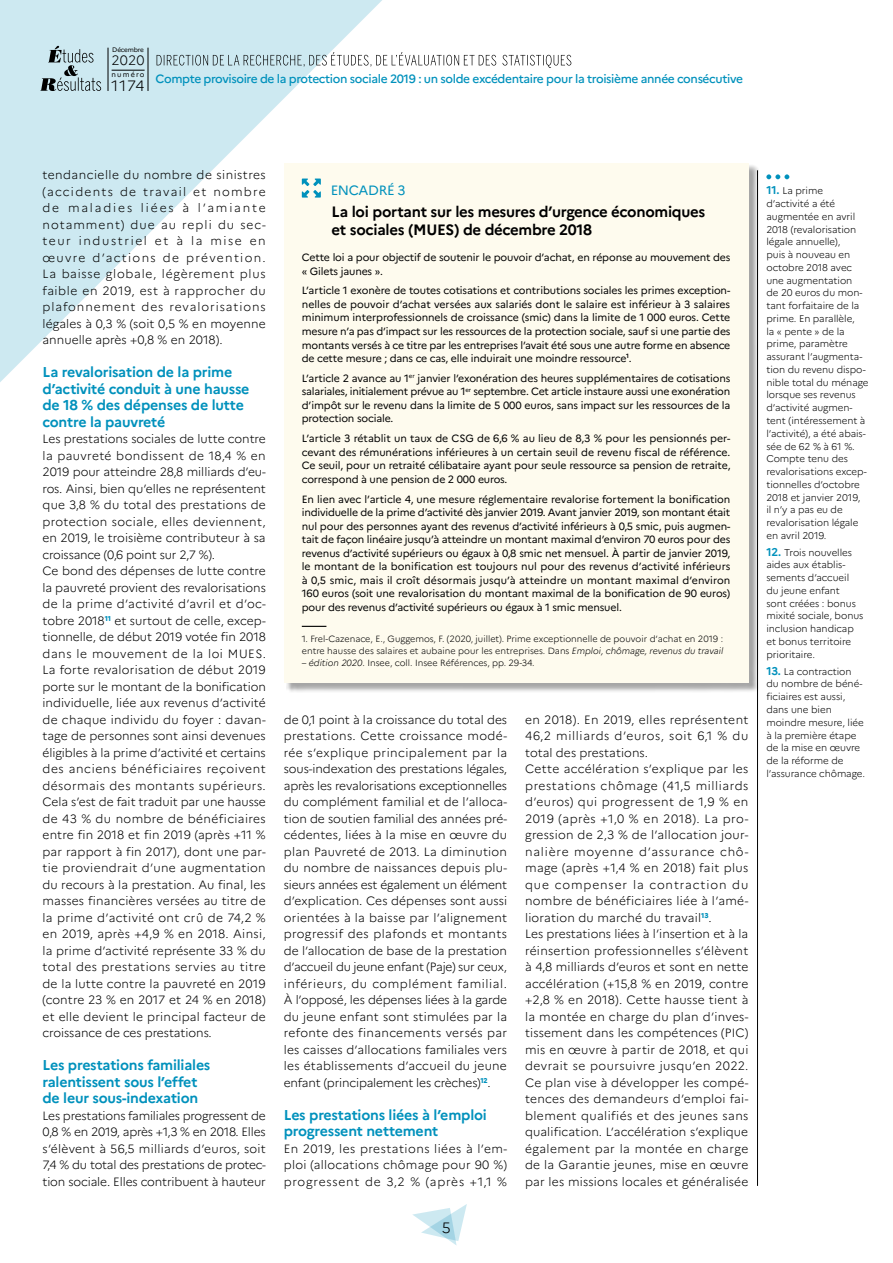
<style>
.page{position:relative;width:893px;height:1263px;background:#fff}
.page>*{position:absolute;margin:0;border:0;box-sizing:border-box;transform-origin:0 0}
.t1{font:700 15px/18px "Marianne";letter-spacing:-.02em;color:#000}
.t2{font:300 15px "Marianne";color:#000}
.t3{font:700 14.25px/16.5px "Marianne";letter-spacing:-.015em;color:#0091bc}
.t4{font:13.5px "Marianne";letter-spacing:-.025em;color:#0091bc}
.t5{font:300 13.5px "Marianne";color:#000}
.t6{font:300 12px/16.5px "Marianne";letter-spacing:.015em;color:#000;text-align:justify}
.t7{font:500 12px "Marianne";letter-spacing:-.03em;color:#0091bc}
.t8{font:10.5px/13.5px "Marianne";letter-spacing:-.015em;color:#000;text-align:justify}
.t9{font:300 9.75px/12.8px "Marianne";letter-spacing:-.005em;color:#000}
.t10{font:300 9px/12px "Marianne";color:#000}
.t11{font:7.2px "Marianne";letter-spacing:.16em;color:#000}
.t12{font:6.45px "Marianne";letter-spacing:-.03em;color:#000}
.s1{font-style:italic}
.s2{font-weight:700;font-size:11.25px;color:#0091bc}
</style>
<div class="page">
<svg style="left:0;top:0;width:382px;height:382px;fill:#cde9f1"></svg>
<hr style="left:108px;top:48px;width:1px;height:43px;background:#000">
<hr style="left:148px;top:48px;width:1px;height:43px;background:#000">
<svg style="left:157px;top:52px;width:414px;height:16px"></svg>
<svg style="left:40px;top:46px;width:61px;height:45px;background:#a6bcc3"></svg>
<svg style="left:412px;top:1204px;width:55px;height:41px"></svg>
<hr style="left:757px;top:170px;width:1px;height:1016px;background:#000">
<hr style="left:112px;top:70px;width:33px;height:1px;background:#000">
<svg style="left:766px;top:174px;width:23px;height:5px"></svg>
<div style="left:286px;top:165px;width:472px;height:528px;background:#000;opacity:.35"></div>
<div style="left:284px;top:163px;width:464px;height:519px;background:#fefbee"></div>
<svg style="left:302px;top:626px;width:24px;height:1px"></svg>
<svg style="left:302px;top:179px;width:19px;height:19px"></svg>
<p class="t12" style="left:112px;top:46px;width:33px">Décembre</p>
<p class="t5" style="left:112px;top:52px;width:34px">2020</p>
<p class="t11" style="left:112px;top:70px;width:34px">numéro</p>
<p class="t2" style="left:112px;top:76px;width:34px">1174</p>
<p class="t7" style="left:156px;top:71px;width:589px">Compte provisoire de la protection sociale 2019 : un solde excédentaire pour la troisième année consécutive</p>
<p class="t6" style="left:43px;top:167px;width:225px">tendancielle du nombre de sinistres (accidents de travail et nombre de maladies liées à l’amiante notamment) due au repli du sec&shy;teur industriel et à la mise en œuvre d’actions de prévention.<br>La baisse globale, légèrement plus faible en 2019, est à rapprocher du plafonnement des revalorisations légales à 0,3 % (soit 0,5 % en moyenne annuelle après +0,8 % en 2018).</p>
<p class="t3" style="left:43px;top:364px;width:209px">La revalorisation de la prime d’activité conduit à une hausse de 18 % des dépenses de lutte contre la pauvreté</p>
<p class="t6" style="left:43px;top:431px;width:225px;text-align:left">Les prestations sociales de lutte contre la pauvreté bondissent de 18,4 % en 2019 pour atteindre 28,8 milliards d’eu&shy;ros. Ainsi, bien qu’elles ne représentent que 3,8 % du total des prestations de protection sociale, elles deviennent, en 2019, le troisième contributeur à sa croissance (0,6 point sur 2,7 %).<br>Ce bond des dépenses de lutte contre la pauvreté provient des revalorisations de la prime d’activité d’avril et d’oc&shy;tobre 2018<sup>11</sup> et surtout de celle, excep&shy;tionnelle, de début 2019 votée fin 2018 dans le mouvement de la loi MUES.<br>La forte revalorisation de début 2019 porte sur le montant de la bonification individuelle, liée aux revenus d’activité de chaque individu du foyer : davan&shy;tage de personnes sont ainsi devenues éligibles à la prime d’activité et certains des anciens bénéficiaires reçoivent désormais des montants supérieurs.<br>Cela s’est de fait traduit par une hausse de 43 % du nombre de bénéficiaires entre fin 2018 et fin 2019 (après +11 % par rapport à fin 2017), dont une par&shy;tie proviendrait d’une augmentation du recours à la prestation. Au final, les masses financières versées au titre de la prime d’activité ont crû de 74,2 % en 2019, après +4,9 % en 2018. Ainsi, la prime d’activité représente 33 % du total des prestations servies au titre de la lutte contre la pauvreté en 2019 (contre 23 % en 2017 et 24 % en 2018) et elle devient le principal facteur de croissance de ces prestations.</p>
<p class="t3" style="left:43px;top:1057px;width:169px">Les prestations familiales ralentissent sous l’effet de leur sous-indexation</p>
<p class="t6" style="left:43px;top:1107px;width:225px">Les prestations familiales progressent de 0,8 % en 2019, après +1,3 % en 2018. Elles s’élèvent à 56,5 milliards d’euros, soit 7,4 % du total des prestations de protec&shy;tion sociale. Elles contribuent à hauteur</p>
<p class="t4" style="left:331px;top:182px;width:76px">ENCADRÉ 3</p>
<p class="t1" style="left:332px;top:202px;width:375px">La loi portant sur les mesures d’urgence économiques et sociales (MUES) de décembre 2018</p>
<p class="t8" style="left:302px;top:251px;width:430px">Cette loi a pour objectif de soutenir le pouvoir d’achat, en réponse au mouvement des « Gilets jaunes ».</p>
<p class="t8" style="left:302px;top:284px;width:430px">L’article 1 exonère de toutes cotisations et contributions sociales les primes exception&shy;nelles de pouvoir d’achat versées aux salariés dont le salaire est inférieur à 3 salaires minimum interprofessionnels de croissance (smic) dans la limite de 1 000 euros. Cette mesure n’a pas d’impact sur les ressources de la protection sociale, sauf si une partie des montants versés à ce titre par les entreprises l’avait été sous une autre forme en absence de cette mesure ; dans ce cas, elle induirait une moindre ressource<sup>1</sup>.</p>
<p class="t8" style="left:302px;top:371px;width:430px">L’article 2 avance au 1<sup>er</sup> janvier l’exonération des heures supplémentaires de cotisations salariales, initialement prévue au 1<sup>er</sup> septembre. Cet article instaure aussi une exonération d’impôt sur le revenu dans la limite de 5 000 euros, sans impact sur les ressources de la protection sociale.</p>
<p class="t8" style="left:302px;top:432px;width:430px">L’article 3 rétablit un taux de CSG de 6,6 % au lieu de 8,3 % pour les pensionnés per&shy;cevant des rémunérations inférieures à un certain seuil de revenu fiscal de référence.<br>Ce seuil, pour un retraité célibataire ayant pour seule ressource sa pension de retraite, correspond à une pension de 2 000 euros.</p>
<p class="t8" style="left:302px;top:492px;width:430px">En lien avec l’article 4, une mesure réglementaire revalorise fortement la bonification individuelle de la prime d’activité dès janvier 2019. Avant janvier 2019, son montant était nul pour des personnes ayant des revenus d’activité inférieurs à 0,5 smic, puis augmen&shy;tait de façon linéaire jusqu’à atteindre un montant maximal d’environ 70 euros pour des revenus d’activité supérieurs ou égaux à 0,8 smic net mensuel. À partir de janvier 2019, le montant de la bonification est toujours nul pour des revenus d’activité inférieurs à 0,5 smic, mais il croît désormais jusqu’à atteindre un montant maximal d’environ 160 euros (soit une revalorisation du montant maximal de la bonification de 90 euros) pour des revenus d’activité supérieurs ou égaux à 1 smic mensuel.</p>
<p class="t10" style="left:302px;top:632px;width:423px">1. Frel-Cazenace, E., Guggemos, F. (2020, juillet). Prime exceptionnelle de pouvoir d’achat en 2019 : entre hausse des salaires et aubaine pour les entreprises. Dans <span class="s1">Emploi, chômage, revenus du travail</span></p>
<p class="t10" style="left:302px;top:656px;width:234px"><span class="s1">– édition 2020</span>. Insee, coll. Insee Références, pp. 29-34.</p>
<p class="t6" style="left:284px;top:711px;width:225px">de 0,1 point à la croissance du total des prestations. Cette croissance modé&shy;rée s’explique principalement par la sous-indexation des prestations légales, après les revalorisations exceptionnelles du complément familial et de l’alloca&shy;tion de soutien familial des années pré&shy;cédentes, liées à la mise en œuvre du plan Pauvreté de 2013. La diminution du nombre de naissances depuis plu&shy;sieurs années est également un élément d’explication. Ces dépenses sont aussi orientées à la baisse par l’alignement progressif des plafonds et montants de l’allocation de base de la prestation d’accueil du jeune enfant (Paje) sur ceux, inférieurs, du complément familial.<br>À l’opposé, les dépenses liées à la garde du jeune enfant sont stimulées par la refonte des financements versés par les caisses d’allocations familiales vers les établissements d’accueil du jeune enfant (principalement les crèches)<sup>12</sup>.</p>
<p class="t3" style="left:284px;top:1106px;width:205px">Les prestations liées à l’emploi progressent nettement</p>
<p class="t6" style="left:284px;top:1140px;width:225px">En 2019, les prestations liées à l’em&shy;ploi (allocations chômage pour 90 %) progressent de 3,2 % (après +1,1 %</p>
<p class="t2" style="left:442px;top:1218px;width:10px">5</p>
<p class="t6" style="left:525px;top:711px;width:225px;text-align:left">en 2018). En 2019, elles représentent 46,2 milliards d’euros, soit 6,1 % du total des prestations.<br>Cette accélération s’explique par les prestations chômage (41,5 milliards d’euros) qui progressent de 1,9 % en 2019 (après +1,0 % en 2018). La pro&shy;gression de 2,3 % de l’allocation jour&shy;nalière moyenne d’assurance chô&shy;mage (après +1,4 % en 2018) fait plus que compenser la contraction du nombre de bénéficiaires liée à l’amé&shy;lioration du marché du travail<sup>13</sup>.<br>Les prestations liées à l’insertion et à la réinsertion professionnelles s’élèvent à 4,8 milliards d’euros et sont en nette accélération (+15,8 % en 2019, contre +2,8 % en 2018). Cette hausse tient à la montée en charge du plan d’inves&shy;tissement dans les compétences (PIC) mis en œuvre à partir de 2018, et qui devrait se poursuivre jusqu’en 2022.<br>Ce plan vise à développer les compé&shy;tences des demandeurs d’emploi fai&shy;blement qualifiés et des jeunes sans qualification. L’accélération s’explique également par la montée en charge de la Garantie jeunes, mise en œuvre par les missions locales et généralisée</p>
<p class="t9" style="left:766px;top:185px;width:104px"><span class="s2">11.</span> La prime<br>d’activité a été augmentée en avril<br>2018 (revalorisation légale annuelle),<br>puis à nouveau en octobre 2018 avec une augmentation<br>de 20 euros du mon&shy;tant forfaitaire de la prime. En parallèle,<br>la « pente » de la prime, paramètre assurant l’augmenta&shy;tion du revenu dispo&shy;nible total du ménage lorsque ses revenus d’activité augmen&shy;tent (intéressement à l’activité), a été abais&shy;sée de 62 % à 61 %.<br>Compte tenu des revalorisations excep&shy;tionnelles d’octobre<br>2018 et janvier 2019,<br>il n’y a pas eu de revalorisation légale en avril 2019.</p>
<p class="t9" style="left:766px;top:546px;width:99px"><span class="s2">12.</span> Trois nouvelles aides aux établis&shy;sements d’accueil du jeune enfant<br>sont créées : bonus mixité sociale, bonus inclusion handicap et bonus territoire prioritaire.</p>
<p class="t9" style="left:766px;top:665px;width:100px"><span class="s2">13.</span> La contraction du nombre de béné&shy;ficiaires est aussi, dans une bien moindre mesure, liée à la première étape de la mise en œuvre de la réforme de l’assurance chômage.</p>
</div>
